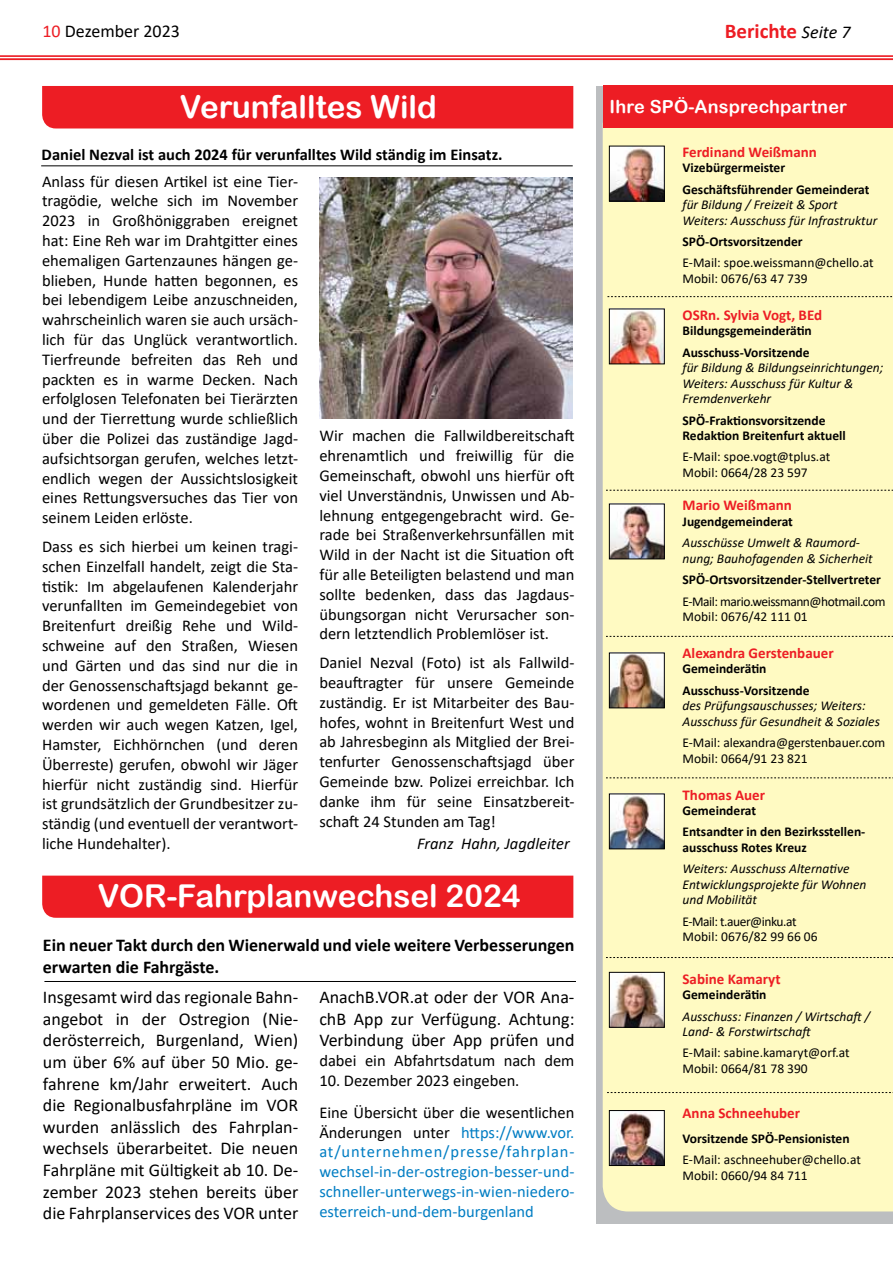
<style>
.page{position:relative;width:893px;height:1263px;background:#fff}
.page>*{position:absolute;margin:0;border:0;box-sizing:border-box;transform-origin:0 0}
.t1{font:31.5px "Arial Rounded MT Bold";color:#fff}
.t2{font:700 21px "Calibri";color:#ed1d24}
.t3{font:18px/21.6px "Calibri";color:#000;text-align:justify}
.t4{font:700 18px/21.6px "Calibri";color:#000}
.t5{font:18px "Arial Rounded MT Bold";letter-spacing:.01em;color:#fff}
.t6{font:16.5px/19.8px "Calibri";color:#000;text-align:justify}
.t7{font:16.5px/19.8px "Calibri";color:#007dc3;text-align:justify}
.t8{font:700 16.5px "Calibri";color:#000}
.t9{font:italic 16.5px "Calibri";color:#000}
.t10{font:700 15px "Calibri";color:#ed1d24}
.t11{font:italic 13.5px/15.5px "Calibri";color:#000}
.t12{font:700 13.5px/21.5px "Calibri";color:#000}
.t13{font:13.5px/15.5px "Calibri";color:#000}
.t14{font:13.5px/15.5px "Calibri";letter-spacing:-.035em;color:#000}
.s1{color:#ed1d24}
.s2{font-weight:400;font-style:italic;font-size:18px;color:#000}
.s3{color:#000}
</style>
<div class="page">
<hr style="left:0;top:55px;width:893px;height:2px;background:#ed1d24">
<hr style="left:0;top:58px;width:893px;height:2px;background:#ed1d24">
<div style="left:596px;top:86px;width:297px;height:1138px;background:#bcbec0"></div>
<div style="left:603px;top:123px;width:290px;height:1088px;background:#fffac2"></div>
<img style="left:611px;top:655px;width:51px;height:51px">
<div style="left:609px;top:653px;width:55px;height:55px;border:1px solid #000"></div>
<img style="left:611px;top:1112px;width:51px;height:52px">
<div style="left:609px;top:1110px;width:55px;height:56px;border:1px solid #000"></div>
<img style="left:611px;top:506px;width:51px;height:51px">
<div style="left:609px;top:504px;width:55px;height:55px;border:1px solid #000"></div>
<img style="left:611px;top:974px;width:51px;height:51px">
<div style="left:609px;top:972px;width:55px;height:55px;border:1px solid #000"></div>
<svg style="left:607px;top:296px;width:286px;height:1px"></svg>
<svg style="left:606px;top:490px;width:287px;height:1px"></svg>
<svg style="left:606px;top:636px;width:287px;height:1px"></svg>
<svg style="left:606px;top:778px;width:287px;height:1px"></svg>
<svg style="left:606px;top:957px;width:287px;height:1px"></svg>
<div style="left:604px;top:86px;width:289px;height:42px;background:#ed1d24"></div>
<img style="left:611px;top:311px;width:51px;height:51px">
<img style="left:611px;top:148px;width:51px;height:51px">
<div style="left:609px;top:146px;width:55px;height:55px;border:1px solid #000"></div>
<img style="left:611px;top:796px;width:51px;height:51px">
<div style="left:609px;top:794px;width:55px;height:55px;border:1px solid #000"></div>
<svg style="left:607px;top:1092px;width:286px;height:1px"></svg>
<div style="left:42px;top:86px;width:532px;height:43px;background:#ed1d24"></div>
<hr style="left:41px;top:165px;width:532px;height:1px;background:#000">
<div style="left:42px;top:875px;width:532px;height:43px;background:#ed1d24"></div>
<hr style="left:44px;top:981px;width:532px;height:1px;background:#000">
<img style="left:319px;top:178px;width:254px;height:240px">
<p class="t3" style="left:43px;top:19px;width:139px"><span class="s1">10</span> Dezember 2023</p>
<p class="t2" style="left:725px;top:16px;width:127px">Berichte <span class="s2">Seite 7</span></p>
<h1 class="t1" style="left:180px;top:88px;width:258px">Verunfalltes Wild</h1>
<p class="t5" style="left:610px;top:96px;width:239px">I hre SPÖ-Ansprechpartner</p>
<p class="t8" style="left:42px;top:143px;width:462px">Daniel Nezval ist auch 2024 für verunfalltes Wild ständig im Einsatz.</p>
<p class="t10" style="left:682px;top:141px;width:136px">Ferdinand Weißmann</p>
<p class="t12" style="left:682px;top:157px;width:188px">Vizebürgermeister<br>Geschäftsführender Gemeinderat</p>
<p class="t11" style="left:682px;top:196px;width:196px">für Bildung / Freizeit &amp; Sport<br>Weiters: Ausschuss für Infrastruktur</p>
<p class="t12" style="left:682px;top:231px;width:122px">SPÖ-Ortsvorsitzender</p>
<p class="t13" style="left:682px;top:255px;width:193px">E-Mail: spoe.weissmann@chello.at<br>Mobil: 0676/63 47 739</p>
<p class="t10" style="left:682px;top:304px;width:141px">OSRn. Sylvia Vogt, BEd</p>
<p class="t12" style="left:682px;top:320px;width:131px">Bildungsgemeinderätin<br>Ausschuss-Vorsitzende</p>
<p class="t11" style="left:682px;top:359px;width:202px">für Bildung &amp; Bildungseinrichtungen;<br>Weiters: Ausschuss für Kultur &amp;<br>Fremdenverkehr</p>
<p class="t12" style="left:682px;top:412px;width:165px;line-height:15.5px">SPÖ-Fraktionsvorsitzende<br>Redaktion Breitenfurt aktuell</p>
<p class="t13" style="left:682px;top:449px;width:149px">E-Mail: spoe.vogt@tplus.at<br>Mobil: 0664/28 23 597</p>
<p class="t10" style="left:682px;top:495px;width:111px">Mario Weißmann</p>
<p class="t12" style="left:682px;top:510px;width:112px">Jugendgemeinderat</p>
<p class="t11" style="left:682px;top:534px;width:192px">Ausschüsse Umwelt &amp; Raumord&shy;nung; Bauhofagenden &amp; Sicherheit</p>
<p class="t12" style="left:682px;top:569px;width:200px">SPÖ-Ortsvorsitzender-Stellvertreter</p>
<p class="t14" style="left:682px;top:593px;width:204px">E-Mail: mario.weissmann@hotmail.com<br>Mobil: 0676/42 111 01</p>
<p class="t10" style="left:682px;top:642px;width:153px">Alexandra Gerstenbauer</p>
<p class="t12" style="left:682px;top:658px;width:129px">Gemeinderätin<br>Ausschuss-Vorsitzende</p>
<p class="t11" style="left:682px;top:697px;width:199px">des Prüfungsauschusses; Weiters:<br>Ausschuss für Gesundheit &amp; Soziales</p>
<p class="t13" style="left:682px;top:735px;width:204px">E-Mail: alexandra@gerstenbauer.com<br>Mobil: 0664/91 23 821</p>
<p class="t10" style="left:682px;top:784px;width:84px">Thomas Auer</p>
<p class="t12" style="left:682px;top:800px;width:184px">Gemeinderat<br>Entsandter in den Bezirksstellen-</p>
<p class="t12" style="left:682px;top:836px;width:126px">ausschuss Rotes Kreuz</p>
<p class="t11" style="left:682px;top:860px;width:185px">Weiters: Ausschuss Alternative<br>Entwicklungsprojekte für Wohnen und Mobilität</p>
<p class="t13" style="left:682px;top:913px;width:137px">E-Mail: t.auer@inku.at<br>Mobil: 0676/82 99 66 06</p>
<p class="t10" style="left:682px;top:968px;width:100px">Sabine Kamaryt</p>
<p class="t12" style="left:682px;top:984px;width:85px">Gemeinderätin</p>
<p class="t11" style="left:682px;top:1008px;width:189px">Ausschuss: Finanzen / Wirtschaft /<br>Land- &amp; Forstwirtschaft</p>
<p class="t13" style="left:682px;top:1045px;width:169px">E-Mail: sabine.kamaryt@orf.at<br>Mobil: 0664/81 78 390</p>
<p class="t10" style="left:682px;top:1103px;width:119px">Anna Schneehuber</p>
<p class="t12" style="left:682px;top:1127px;width:169px">Vorsitzende SPÖ-Pensionisten</p>
<p class="t13" style="left:682px;top:1152px;width:180px">E-Mail: aschneehuber@chello.at<br>Mobil: 0660/94 84 711</p>
<p class="t6" style="left:42px;top:171px;width:258px">Anlass für diesen Artikel ist eine Tier&shy;tragödie, welche sich im November 2023 in Großhöniggraben ereignet hat: Eine Reh war im Drahtgitter eines ehemaligen Gartenzaunes hängen ge&shy;blieben, Hunde hatten begonnen, es bei lebendigem Leibe anzuschneiden, wahrscheinlich waren sie auch ursäch&shy;lich für das Unglück verantwortlich.<br>Tierfreunde befreiten das Reh und packten es in warme Decken. Nach erfolglosen Telefonaten bei Tierärzten und der Tierrettung wurde schließlich über die Polizei das zuständige Jagd&shy;aufsichtsorgan gerufen, welches letzt&shy;endlich wegen der Aussichtslosigkeit eines Rettungsversuches das Tier von seinem Leiden erlöste.</p>
<p class="t6" style="left:42px;top:536px;width:258px">Dass es sich hierbei um keinen tragi&shy;schen Einzelfall handelt, zeigt die Sta&shy;tistik: Im abgelaufenen Kalenderjahr verunfallten im Gemeindegebiet von Breitenfurt dreißig Rehe und Wild&shy;schweine auf den Straßen, Wiesen und Gärten und das sind nur die in der Genossenschaftsjagd bekannt ge&shy;wordenen und gemeldeten Fälle. Oft werden wir auch wegen Katzen, Igel, Hamster, Eichhörnchen (und deren Überreste) gerufen, obwohl wir Jäger hierfür nicht zuständig sind. Hierfür ist grundsätzlich der Grundbesitzer zu&shy;ständig (und eventuell der verantwort&shy;liche Hundehalter).</p>
<p class="t6" style="left:319px;top:425px;width:257px">Wir machen die Fallwildbereitschaft ehrenamtlich und freiwillig für die Gemeinschaft, obwohl uns hierfür oft viel Unverständnis, Unwissen und Ab&shy;lehnung entgegengebracht wird. Ge&shy;rade bei Straßenverkehrsunfällen mit Wild in der Nacht ist die Situation oft für alle Beteiligten belastend und man sollte bedenken, dass das Jagdaus&shy;übungsorgan nicht Verursacher son&shy;dern letztendlich Problemlöser ist.</p>
<p class="t6" style="left:319px;top:652px;width:257px">Daniel Nezval (Foto) ist als Fallwild&shy;beauftragter für unsere Gemeinde zuständig. Er ist Mitarbeiter des Bau&shy;hofes, wohnt in Breitenfurt West und ab Jahresbeginn als Mitglied der Brei&shy;tenfurter Genossenschaftsjagd über Gemeinde bzw. Polizei erreichbar. Ich danke ihm für seine Einsatzbereit&shy;schaft 24 Stunden am Tag!</p>
<p class="t9" style="left:417px;top:832px;width:154px">Franz Hahn, Jagdleiter</p>
<h1 class="t1" style="left:98px;top:877px;width:424px">VOR-Fahrplanwechsel 2024</h1>
<p class="t4" style="left:43px;top:934px;width:533px">Ein neuer Takt durch den Wienerwald und viele weitere Verbesserungen erwarten die Fahrgäste.</p>
<p class="t3" style="left:43px;top:986px;width:257px">Insgesamt wird das regionale Bahn&shy;angebot in der Ostregion (Nie&shy;derösterreich, Burgenland, Wien) um über 6% auf über 50 Mio. ge&shy;fahrene km/Jahr erweitert. Auch die Regionalbusfahrpläne im VOR wurden anlässlich des Fahrplan&shy;wechsels überarbeitet. Die neuen Fahrpläne mit Gültigkeit ab 10. De&shy;zember 2023 stehen bereits über die Fahrplanservices des VOR unter</p>
<p class="t3" style="left:319px;top:986px;width:257px">AnachB.VOR.at oder der VOR Ana&shy;chB App zur Verfügung. Achtung:<br>Verbindung über App prüfen und</p>
<p class="t6" style="left:319px;top:1050px;width:257px">dabei ein Abfahrtsdatum nach dem</p>
<p class="t6" style="left:319px;top:1064px;width:257px;line-height:31.8px">10. Dezember 2023 eingeben.<br>Eine Übersicht über die wesentlichen</p>
<p class="t7" style="left:319px;top:1122px;width:257px"><span class="s3">Änderungen unter</span> https://www.vor. at/unternehmen/presse/fahrplan&shy;wechsel-in-der-ostregion-besser-und&shy;schneller-unterwegs-in-wien-niedero&shy;esterreich-und-dem-burgenland</p>
</div>
